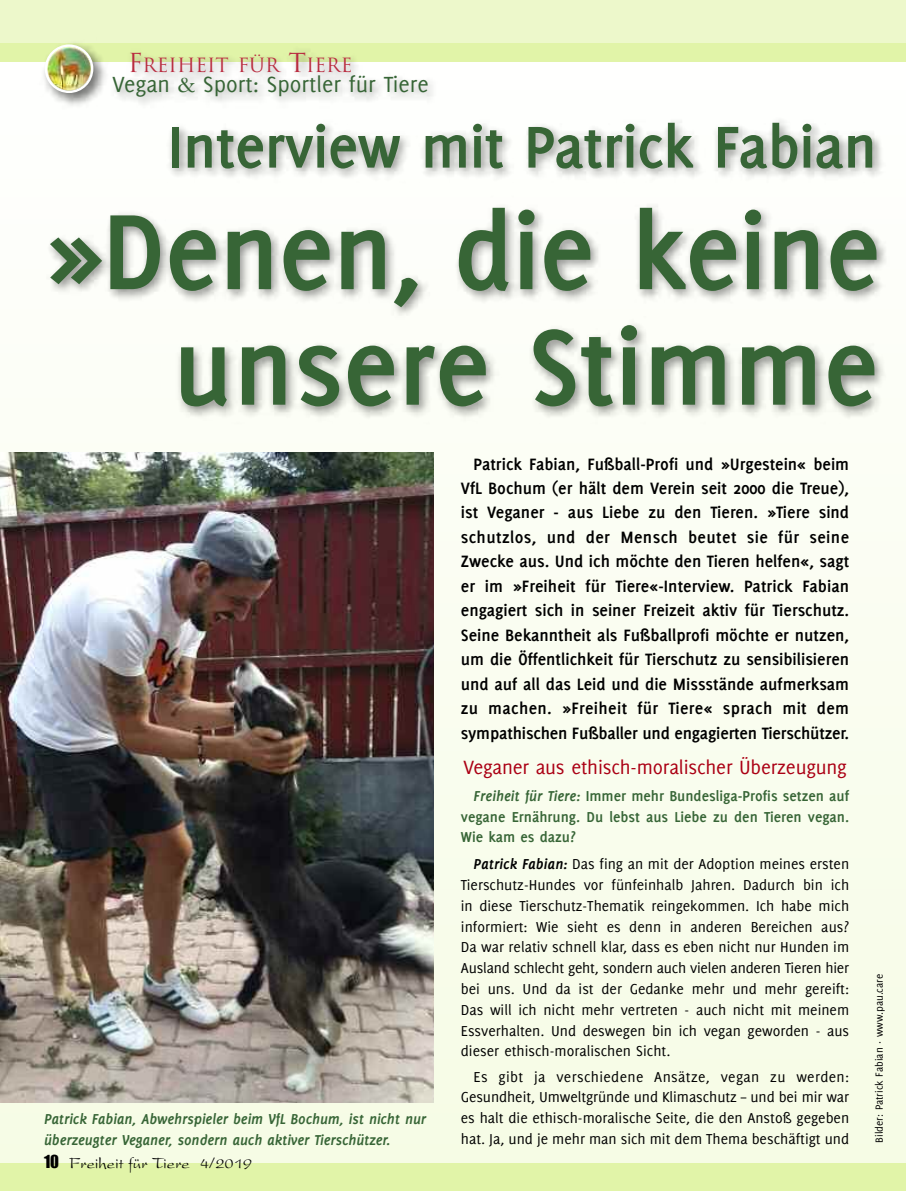
<style>
.page{position:relative;width:906px;height:1191px;background:#fff}
.page>*{position:absolute;margin:0;border:0;box-sizing:border-box;transform-origin:0 0}
.t1{font:700 117px/115.5px "Delicious";letter-spacing:-.005em;color:#376536;text-align:right}
.t2{font:700 64.5px "Delicious";letter-spacing:-.01em;color:#376536}
.t3{font:24px "Delicious";color:#376536}
.t4{font:21px "Delicious";letter-spacing:-.01em;color:#ab0014}
.t5{font:19.2px "Trajan";color:#b92b3f}
.t6{font:700 18px/24.5px "Delicious";letter-spacing:-.01em;color:#000;text-align:justify}
.t7{font:16.5px "President";color:#000}
.t8{font:15.75px/20.9px "Delicious";color:#000;text-align:justify}
.t9{font:700 15.75px/20.9px "Delicious";color:#376536;text-align:justify}
.t10{font:italic 700 15.75px/20.9px "Delicious";letter-spacing:-.01em;color:#376536}
.t11{font:11.25px "Delicious";color:#000}
.s1{font-size:25.5px}
.s2{font-family:"Garamond"}
.s3{font-family:"Impact"}
.s4{font-style:italic}
.s5{font-weight:700;font-style:italic}
</style>
<div class="page">
<div style="left:0;top:33px;width:906px;height:1135px;background:#f9fded"></div>
<img style="left:0;top:458px;width:434px;height:644px">
<div style="left:0;top:1163px;width:906px;height:28px;background:#e1f4a8"></div>
<div style="left:0;top:0;width:906px;height:44px;background:#edf8cb"></div>
<div style="left:0;top:43px;width:906px;height:18px;background:#e1f4a8"></div>
<img style="left:38px;top:43px;width:44px;height:57px">
<img style="left:45px;top:44px;width:37px;height:49px">
<img style="left:82px;top:45px;width:271px;height:55px">
<img style="left:102px;top:60px;width:597px;height:40px">
<img style="left:0;top:100px;width:906px;height:358px">
<p class="t5" style="left:128px;top:54px;width:226px"><span class="s1">F</span>REIHEIT FÜR <span class="s1">T</span>IERE</p>
<h3 class="t3" style="left:112px;top:75px;width:318px">Vegan <span class="s2">&amp;</span> Sport: Sportler für Tiere</h3>
<h2 class="t2" style="left:168px;top:123px;width:710px">Interview mit Patrick Fabian</h2>
<h1 class="t1" style="left:44px;top:201px;width:837px">»Denen, die keine unsere Stimme</h1>
<p class="t10" style="left:44px;top:1109px;width:384px">Patrick Fabian, Abwehrspieler beim VfL Bochum, ist nicht nur überzeugter Veganer, sondern auch aktiver Tierschützer.</p>
<p class="t7" style="left:44px;top:1158px;width:209px"><span class="s3">10</span> Freiheit für Tiere 4/2019</p>
<p class="t6" style="left:461px;top:452px;width:390px;text-indent:13px">Patrick Fabian, Fußball-Profi und »Urgestein« beim VfL Bochum (er hält dem Verein seit 2000 die Treue), ist Veganer - aus Liebe zu den Tieren. »Tiere sind schutzlos, und der Mensch beutet sie für seine Zwecke aus. Und ich möchte den Tieren helfen«, sagt er im »Freiheit für Tiere«-Interview. Patrick Fabian engagiert sich in seiner Freizeit aktiv für Tierschutz.<br>Seine Bekanntheit als Fußballprofi möchte er nutzen, um die Öffentlichkeit für Tierschutz zu sensibilisieren und auf all das Leid und die Missstände aufmerksam zu machen. »Freiheit für Tiere« sprach mit dem sympathischen Fußballer und engagierten Tierschützer.</p>
<h3 class="t4" style="left:463px;top:759px;width:385px">Veganer aus ethisch-moralischer Überzeugung</h3>
<p class="t9" style="left:461px;top:786px;width:390px;text-indent:13px"><span class="s4">Freiheit für Tiere:</span> Immer mehr Bundesliga-Profis setzen auf vegane Ernährung. Du lebst aus Liebe zu den Tieren vegan.<br>Wie kam es dazu?</p>
<p class="t8" style="left:461px;top:854px;width:390px;text-indent:13px"><span class="s5">Patrick Fabian:</span> Das fing an mit der Adoption meines ersten Tierschutz-Hundes vor fünfeinhalb Jahren. Dadurch bin ich in diese Tierschutz-Thematik reingekommen. Ich habe mich informiert: Wie sieht es denn in anderen Bereichen aus?<br>Da war relativ schnell klar, dass es eben nicht nur Hunden im Ausland schlecht geht, sondern auch vielen anderen Tieren hier bei uns. Und da ist der Gedanke mehr und mehr gereift:<br>Das will ich nicht mehr vertreten - auch nicht mit meinem Essverhalten. Und deswegen bin ich vegan geworden - aus dieser ethisch-moralischen Sicht.</p>
<p class="t8" style="left:461px;top:1067px;width:390px;text-indent:13px">Es gibt ja verschiedene Ansätze, vegan zu werden:<br>Gesundheit, Umweltgründe und Klimaschutz – und bei mir war es halt die ethisch-moralische Seite, die den Anstoß gegeben hat. Ja, und je mehr man sich mit dem Thema beschäftigt und</p>
<p class="t11" style="left:875px;top:1142px;width:170px;rotate:-90deg">Bilder: Patrick Fabian · www.pau.care</p>
</div>
